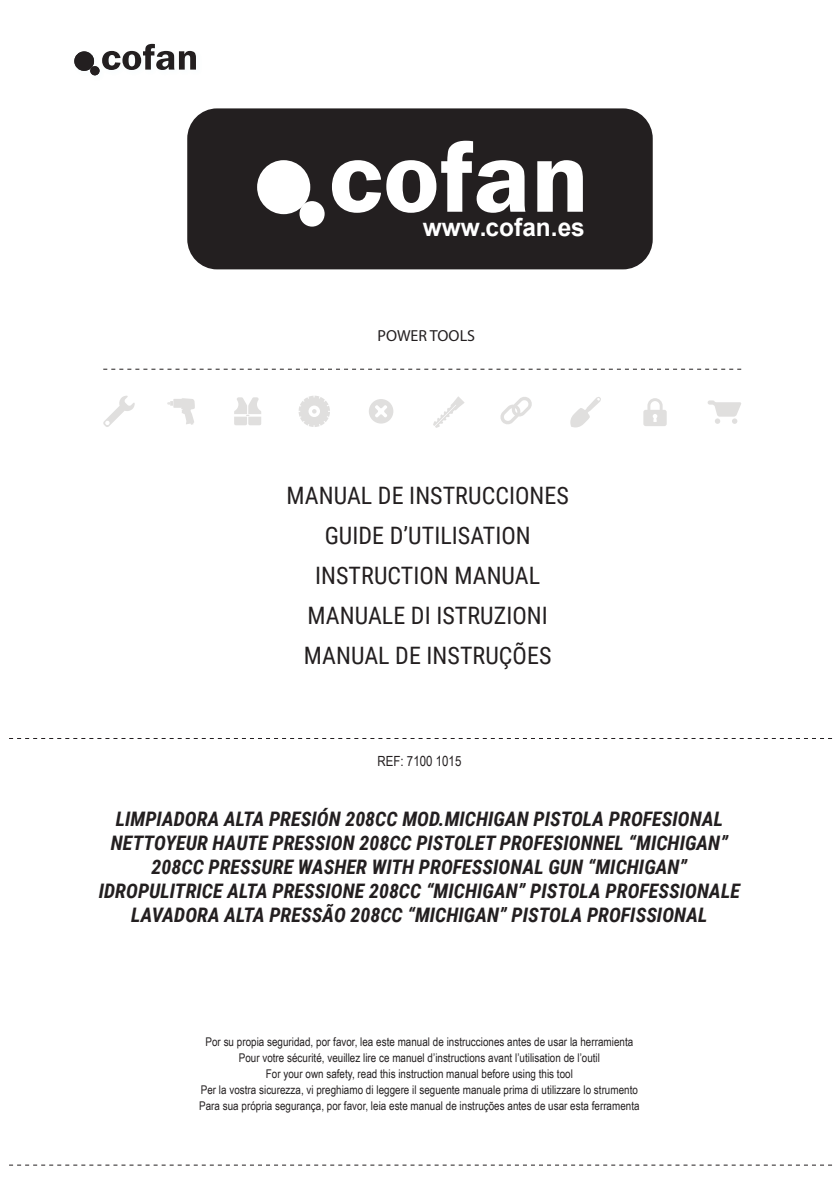
<style>
.page{position:relative;width:840px;height:1191px;background:#fff}
.page>*{position:absolute;margin:0;border:0;box-sizing:border-box;transform-origin:0 0}
.t1{font:700 24.8px "Arial";color:#fff}
.t2{font:24px/40px "Roboto Condensed";color:#231f20;text-align:center}
.t3{font:italic 700 20px/24px "Roboto Condensed";color:#231f20;text-align:center}
.t4{font:16px "Myriad Pro";color:#231f20}
.t5{font:14px "Arial Narrow";color:#231f20}
.t6{font:12px/16px "Arial Narrow";color:#231f20;text-align:center}
</style>
<div class="page">
<img style="left:74px;top:43px;width:80px;height:33px">
<svg style="left:102px;top:44px;width:94px;height:26px"></svg>
<div style="left:74px;top:51px;width:20px;height:20px;background:#231f20;border-radius:10px"></div>
<div style="left:90px;top:66px;width:9px;height:9px;background:#231f20;border-radius:5px"></div>
<div style="left:187px;top:108px;width:465px;height:161px;background:#231f20;border-radius:30px"></div>
<div style="left:257px;top:160px;width:53px;height:54px;background:#fff;border-radius:50%"></div>
<div style="left:299px;top:201px;width:25px;height:26px;background:#fff;border-radius:50%"></div>
<svg style="left:332px;top:141px;width:193px;height:72px"></svg>
<svg style="left:537px;top:160px;width:45px;height:52px"></svg>
<svg style="left:103px;top:369px;width:637px;height:1px"></svg>
<svg style="left:9px;top:738px;width:822px;height:1px"></svg>
<svg style="left:9px;top:1164px;width:822px;height:1px"></svg>
<svg style="left:433px;top:396px;width:31px;height:32px"></svg>
<svg style="left:500px;top:397px;width:32px;height:27px"></svg>
<svg style="left:707px;top:400px;width:34px;height:24px"></svg>
<svg style="left:369px;top:399px;width:24px;height:24px"></svg>
<svg style="left:570px;top:397px;width:30px;height:30px"></svg>
<svg style="left:298px;top:396px;width:32px;height:31px"></svg>
<svg style="left:103px;top:395px;width:32px;height:32px"></svg>
<svg style="left:234px;top:397px;width:27px;height:28px"></svg>
<svg style="left:167px;top:398px;width:28px;height:27px"></svg>
<svg style="left:643px;top:398px;width:23px;height:28px"></svg>
<h1 class="t1" style="left:422px;top:211px;width:164px">www.cofan.es</h1>
<h3 class="t4" style="left:377px;top:326px;width:99px">POWER TOOLS</h3>
<h2 class="t2" style="left:286px;top:474px;width:284px">MANUAL DE INSTRUCCIONES<br>GUIDE D’UTILISATION<br>INSTRUCTION MANUAL<br>MANUALE DI ISTRUZIONI<br>MANUAL DE INSTRUÇÕES</h2>
<p class="t5" style="left:377px;top:750px;width:85px">REF: 7100 1015</p>
<p class="t3" style="left:99px;top:805px;width:642px">LIMPIADORA ALTA PRESIÓN 208CC MOD.MICHIGAN PISTOLA PROFESIONAL NETTOYEUR HAUTE PRESSION 208CC PISTOLET PROFESIONNEL “MICHIGAN” 208CC PRESSURE WASHER WITH PROFESSIONAL GUN “MICHIGAN” IDROPULITRICE ALTA PRESSIONE 208CC “MICHIGAN” PISTOLA PROFESSIONALE LAVADORA ALTA PRESSÃO 208CC “MICHIGAN” PISTOLA PROFISSIONAL</p>
<p class="t6" style="left:199px;top:1033px;width:441px">Por su propia seguridad, por favor, lea este manual de instrucciones antes de usar la herramienta Pour votre sécurité, veuillez lire ce manuel d’instructions avant l’utilisation de l’outil<br>For your own safety, read this instruction manual before using this tool<br>Per la vostra sicurezza, vi preghiamo di leggere il seguente manuale prima di utilizzare lo strumento Para sua própria segurança, por favor, leia este manual de instruções antes de usar esta ferramenta</p>
</div>
